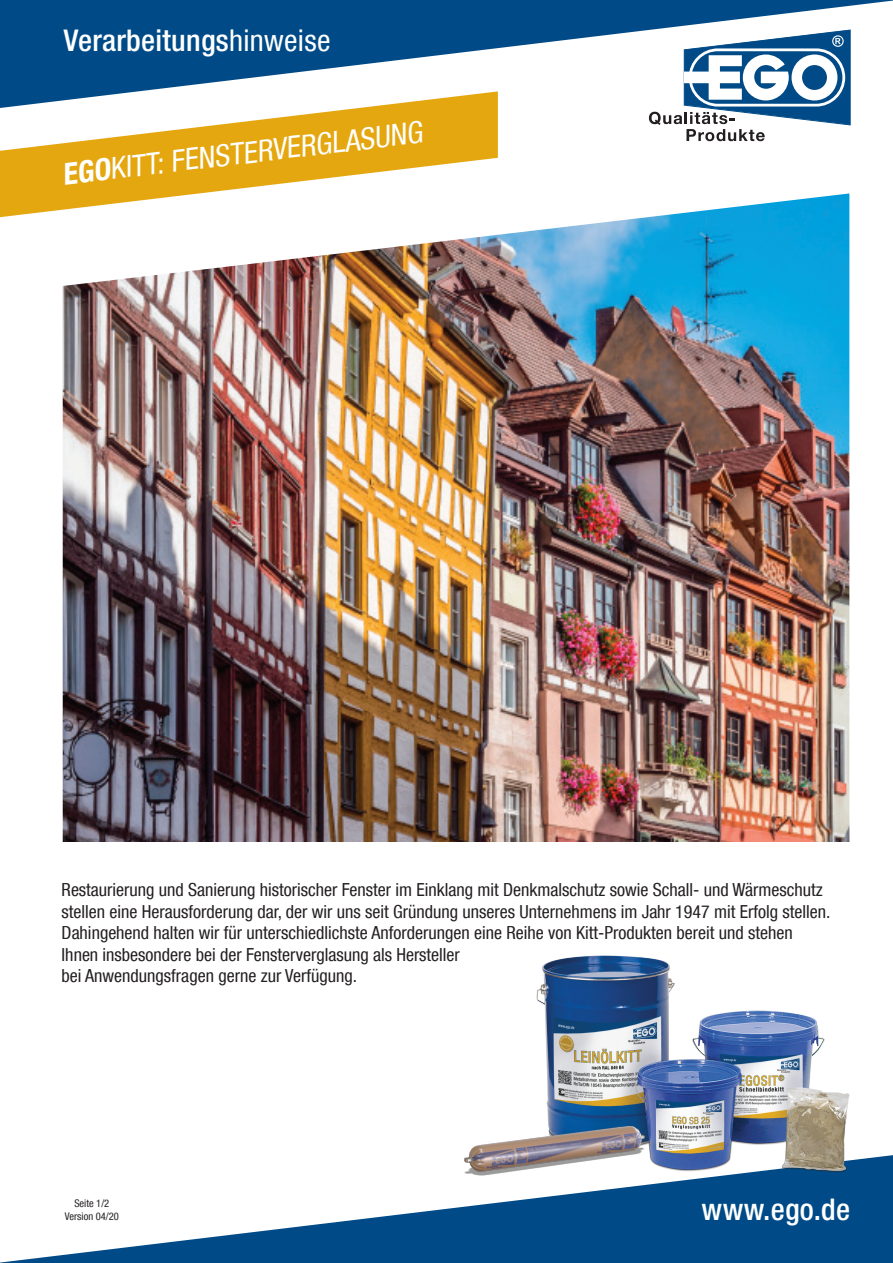
<style>
.page{position:relative;width:893px;height:1263px;background:#fff}
.page>*{position:absolute;margin:0;border:0;box-sizing:border-box;transform-origin:0 0}
.t1{font:500 condensed 30px "Helvetica Neue LT Com";letter-spacing:.01em;color:#fff}
.t2{font:condensed 30px "Helvetica Neue LT Com";color:#fff}
.t3{font:condensed 18px/21.6px "Helvetica Neue LT Com";color:#231f20}
.t4{font:condensed 10.5px/12.6px "Helvetica Neue LT Com";color:#231f20;text-align:center}
.s1{font-weight:400}
.s2{font-weight:700}
</style>
<div class="page">
<svg style="left:0;top:1155px;width:893px;height:108px;fill:#004b87"></svg>
<svg style="left:0;top:0;width:893px;height:91px;fill:#004b87"></svg>
<svg style="left:0;top:91px;width:498px;height:126px;fill:#e5a710"></svg>
<svg style="left:649px;top:29px;width:202px;height:112px"></svg>
<div style="left:689px;top:48px;width:156px;height:59px;border:3px solid #fff;border-radius:28px"></div>
<div style="left:791px;top:55px;width:46px;height:45px;background:#fff;border-radius:50%"></div>
<div style="left:802px;top:65px;width:25px;height:25px;background:#004b87;border-radius:50%"></div>
<img style="left:63px;top:193px;width:786px;height:649px">
<img style="left:456px;top:955px;width:393px;height:220px">
<h1 class="t1" style="left:64px;top:23px;width:268px">Verarbeitungs<span class="s1">hinweise</span></h1>
<h1 class="t2" style="left:60px;top:158px;width:364px;rotate:-7deg"><span class="s2">EGO</span>KITT: FENSTERVERGLASUNG</h1>
<p class="t3" style="left:62px;top:878px;width:770px">Restaurierung und Sanierung historischer Fenster im Einklang mit Denkmalschutz sowie Schall- und Wärmeschutz stellen eine Herausforderung dar, der wir uns seit Gründung unseres Unternehmens im Jahr 1947 mit Erfolg stellen.<br>Dahingehend halten wir für unterschiedlichste Anforderungen eine Reihe von Kitt-Produkten bereit und stehen Ihnen insbesondere bei der Fensterverglasung als Hersteller<br>bei Anwendungsfragen gerne zur Verfügung.</p>
<p class="t4" style="left:65px;top:1197px;width:55px">Seite 1/2<br>Version 04/20</p>
<h1 class="t1" style="left:702px;top:1192px;width:150px">www.ego.de</h1>
</div>
